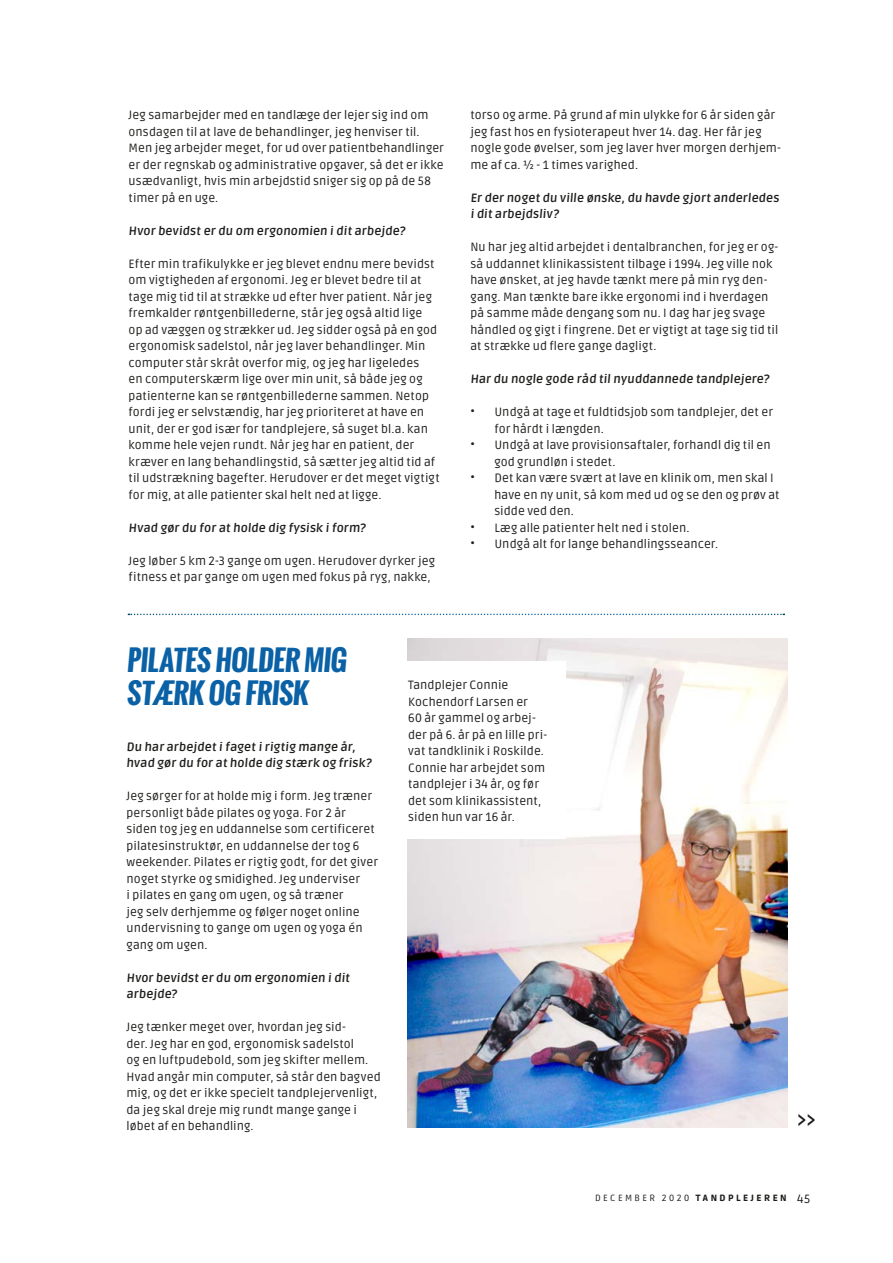
<style>
.page{position:relative;width:893px;height:1263px;background:#fff}
.page>*{position:absolute;margin:0;border:0;box-sizing:border-box;transform-origin:0 0}
.t1{font:700 27.75px/33px "Oswald";color:#0a61a6}
.t2{font:25.5px "Verdana";color:#1d1d1b}
.t3{font:12px/16.5px "Ruda";letter-spacing:.01em;color:#1d1d1b}
.t4{font:700 12px/16.5px "Ruda";letter-spacing:.02em;color:#1d1d1b}
.t5{font:9px "Ruda";letter-spacing:.275em;color:#1d1d1b}
.s1{font-weight:900}
.s2{font-size:12px}
</style>
<div class="page">
<img style="left:407px;top:639px;width:381px;height:489px">
<div style="left:391px;top:661px;width:175px;height:177px;background:#fff"></div>
<svg style="left:128px;top:614px;width:656px;height:1px"></svg>
<p class="t3" style="left:129px;top:107px;width:317px">Jeg samarbejder med en tandlæge der lejer sig ind om onsdagen til at lave de behandlinger, jeg henviser til.<br>Men jeg arbejder meget, for ud over patientbehandlinger er der regnskab og administrative opgaver, så det er ikke usædvanligt, hvis min arbejdstid sniger sig op på de 58 timer på en uge.</p>
<p class="t4" style="left:129px;top:223px;width:279px">Hvor bevidst er du om ergonomien i dit arbejde?</p>
<p class="t3" style="left:129px;top:256px;width:313px">Efter min trafikulykke er jeg blevet endnu mere bevidst om vigtigheden af ergonomi. Jeg er blevet bedre til at tage mig tid til at strække ud efter hver patient. Når jeg fremkalder røntgenbillederne, står jeg også altid lige<br>op ad væggen og strækker ud. Jeg sidder også på en god ergonomisk sadelstol, når jeg laver behandlinger. Min computer står skråt overfor mig, og jeg har ligeledes<br>en computerskærm lige over min unit, så både jeg og patienterne kan se røntgenbillederne sammen. Netop fordi jeg er selvstændig, har jeg prioriteret at have en unit, der er god især for tandplejere, så suget bl.a. kan komme hele vejen rundt. Når jeg har en patient, der kræver en lang behandlingstid, så sætter jeg altid tid af til udstrækning bagefter. Herudover er det meget vigtigt for mig, at alle patienter skal helt ned at ligge.</p>
<p class="t4" style="left:129px;top:520px;width:240px">Hvad gør du for at holde dig fysisk i form?</p>
<p class="t3" style="left:129px;top:553px;width:308px">Jeg løber 5 km 2-3 gange om ugen. Herudover dyrker jeg fitness et par gange om ugen med fokus på ryg, nakke,</p>
<p class="t3" style="left:470px;top:107px;width:312px">torso og arme. På grund af min ulykke for 6 år siden går jeg fast hos en fysioterapeut hver 14. dag. Her får jeg nogle gode øvelser, som jeg laver hver morgen derhjem&shy;me af ca. ½ - 1 times varighed.</p>
<p class="t4" style="left:470px;top:190px;width:312px">Er der noget du ville ønske, du havde gjort anderledes i dit arbejdsliv?</p>
<p class="t3" style="left:470px;top:239px;width:310px">Nu har jeg altid arbejdet i dentalbranchen, for jeg er og&shy;så uddannet klinikassistent tilbage i 1994. Jeg ville nok have ønsket, at jeg havde tænkt mere på min ryg den&shy;gang. Man tænkte bare ikke ergonomi ind i hverdagen på samme måde dengang som nu. I dag har jeg svage håndled og gigt i fingrene. Det er vigtigt at tage sig tid til at strække ud flere gange dagligt.</p>
<p class="t4" style="left:470px;top:371px;width:302px">Har du nogle gode råd til nyuddannede tandplejere?</p>
<p class="t3" style="left:494px;top:404px;width:280px;text-indent:-24px">• Undgå at tage et fuldtidsjob som tandplejer, det er for hårdt i længden.</p>
<p class="t3" style="left:494px;top:437px;width:278px;text-indent:-24px">• Undgå at lave provisionsaftaler, forhandl dig til en god grundløn i stedet.</p>
<p class="t3" style="left:494px;top:470px;width:287px;text-indent:-24px">• Det kan være svært at lave en klinik om, men skal I have en ny unit, så kom med ud og se den og prøv at sidde ved den.</p>
<p class="t3" style="left:470px;top:520px;width:221px">• Læg alle patienter helt ned i stolen.</p>
<p class="t3" style="left:470px;top:536px;width:249px">• Undgå alt for lange behandlingsseancer.</p>
<h1 class="t1" style="left:126px;top:644px;width:225px">PILATES HOLDER MIG<br>STÆRK OG FRISK</h1>
<p class="t4" style="left:126px;top:739px;width:248px">Du har arbejdet i faget i rigtig mange år, hvad gør du for at holde dig stærk og frisk?</p>
<p class="t3" style="left:126px;top:788px;width:253px">Jeg sørger for at holde mig i form. Jeg træner personligt både pilates og yoga. For 2 år siden tog jeg en uddannelse som certificeret pilatesinstruktør, en uddannelse der tog 6 weekender. Pilates er rigtig godt, for det giver noget styrke og smidighed. Jeg underviser<br>i pilates en gang om ugen, og så træner<br>jeg selv derhjemme og følger noget online undervisning to gange om ugen og yoga én gang om ugen.</p>
<p class="t4" style="left:126px;top:970px;width:226px">Hvor bevidst er du om ergonomien i dit arbejde?</p>
<p class="t3" style="left:126px;top:1019px;width:256px">Jeg tænker meget over, hvordan jeg sid-<br>der. Jeg har en god, ergonomisk sadelstol<br>og en luftpudebold, som jeg skifter mellem.<br>Hvad angår min computer, så står den bagved mig, og det er ikke specielt tandplejervenligt, da jeg skal dreje mig rundt mange gange i løbet af en behandling.</p>
<p class="t3" style="left:408px;top:677px;width:141px">Tandplejer Connie<br>Kochendorf Larsen er<br>60 år gammel og arbej&shy;der på 6. år på en lille pri&shy;vat tandklinik i Roskilde.<br>Connie har arbejdet som tandplejer i 34 år, og før det som klinikassistent, siden hun var 16 år.</p>
<h2 class="t2" style="left:796px;top:1101px;width:22px">››</h2>
<p class="t5" style="left:595px;top:1193px;width:217px">DECEMBER 2020 <span class="s1">TANDPLEJEREN</span> <span class="s2">45</span></p>
</div>
